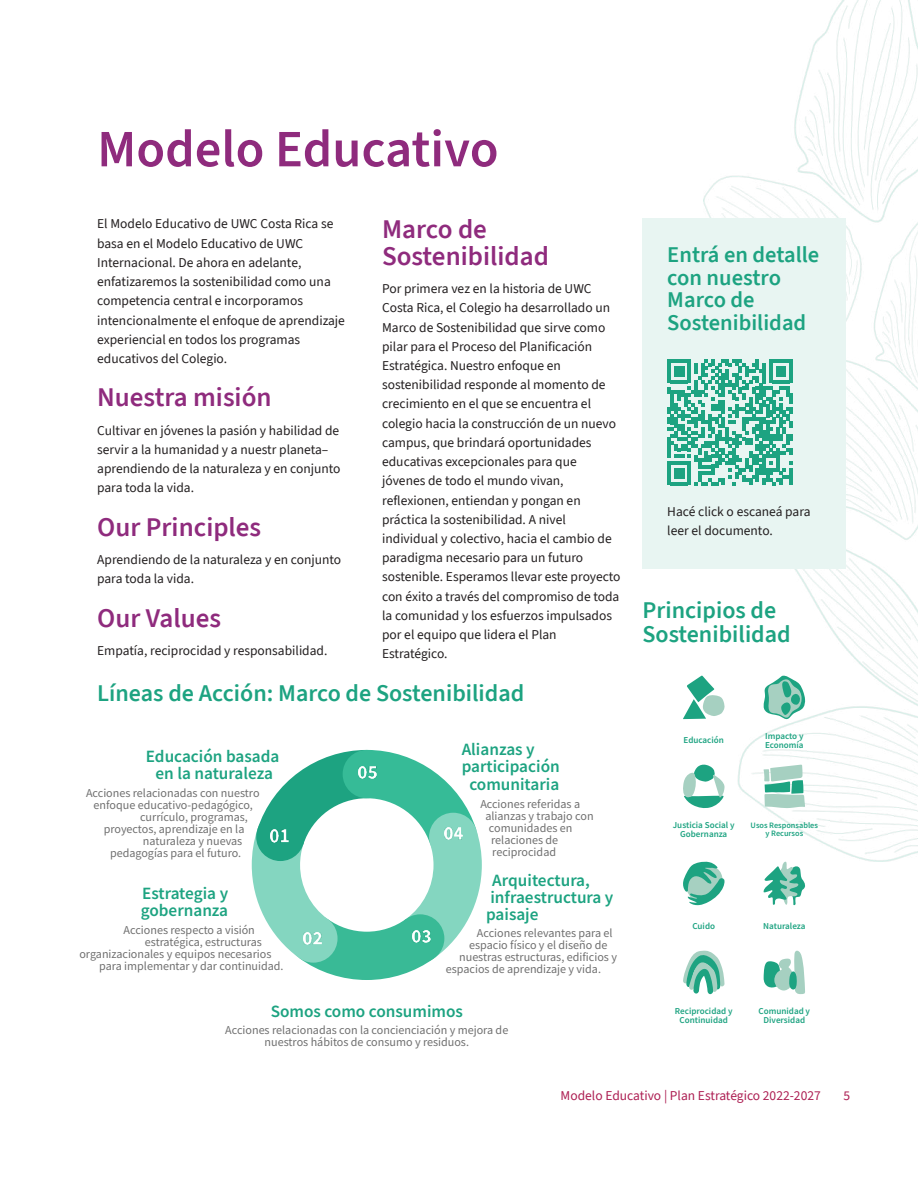
<style>
.page{position:relative;width:918px;height:1188px;background:#fff}
.page>*{position:absolute;margin:0;border:0;box-sizing:border-box;transform-origin:0 0}
.t1{font:600 52.5px "Source Sans 3";color:#8f2b7d}
.t2{font:600 27px/27px "Source Sans 3";color:#8f2b7d}
.t3{font:600 24px/24px "Source Sans 3";color:#1da381}
.t4{font:600 22.5px/22.5px "Source Sans 3";color:#1da381}
.t5{font:600 17.25px/17.2px "Source Sans Pro";color:#1da381}
.t6{font:13.5px/19.2px "Source Sans 3";color:#231f20}
.t7{font:13.5px "Source Sans 3";color:#ad1f53}
.t8{font:12px/12px "Source Sans Pro";color:#707070;text-align:center}
.t9{font:600 9px/9px "Source Sans Pro";color:#1da381;text-align:center}
.t10{font:600 8.25px/8.2px "Source Sans Pro";color:#1da381;text-align:center}
</style>
<div class="page">
<img style="left:703px;top:0;width:215px;height:862px">
<div style="left:643px;top:219px;width:203px;height:350px;background:#e8f5f2"></div>
<svg style="left:667px;top:360px;width:126px;height:125px"></svg>
<hr style="left:790px;top:468px;width:3px;height:17px;background:#1da381">
<svg style="left:252px;top:750px;width:230px;height:230px"></svg>
<div style="left:343px;top:750px;width:48px;height:48px;background:#36bb97;border-radius:50%"></div>
<div style="left:429px;top:813px;width:48px;height:48px;background:#84d6c0;border-radius:50%"></div>
<div style="left:396px;top:914px;width:48px;height:49px;background:#39ba96;border-radius:50%"></div>
<div style="left:289px;top:914px;width:49px;height:49px;background:#84d6c0;border-radius:50%"></div>
<div style="left:256px;top:813px;width:49px;height:48px;background:#1da381;border-radius:50%"></div>
<img style="left:359px;top:766px;width:18px;height:13px">
<img style="left:444px;top:827px;width:18px;height:13px">
<img style="left:413px;top:930px;width:18px;height:12px">
<img style="left:303px;top:933px;width:18px;height:12px">
<img style="left:271px;top:830px;width:18px;height:12px">
<svg style="left:683px;top:861px;width:42px;height:44px"></svg>
<svg style="left:763px;top:862px;width:42px;height:44px"></svg>
<svg style="left:683px;top:951px;width:42px;height:43px"></svg>
<svg style="left:764px;top:950px;width:41px;height:44px"></svg>
<svg style="left:683px;top:764px;width:42px;height:45px"></svg>
<svg style="left:683px;top:676px;width:42px;height:43px"></svg>
<svg style="left:763px;top:674px;width:42px;height:46px"></svg>
<svg style="left:764px;top:765px;width:41px;height:44px;background:#9dd1c1"></svg>
<h1 class="t1" style="left:97px;top:114px;width:403px">Modelo Educativo</h1>
<p class="t6" style="left:97px;top:214px;width:249px">El Modelo Educativo de UWC Costa Rica se basa en el Modelo Educativo de UWC Internacional. De ahora en adelante, enfatizaremos la sostenibilidad como una competencia central e incorporamos intencionalmente el enfoque de aprendizaje experiencial en todos los programas educativos del Colegio.</p>
<h2 class="t2" style="left:97px;top:384px;width:176px">Nuestra misión</h2>
<p class="t6" style="left:97px;top:421px;width:245px">Cultivar en jóvenes la pasión y habilidad de servir a la humanidad y a nuestr planeta– aprendiendo de la naturaleza y en conjunto para toda la vida.</p>
<h2 class="t2" style="left:97px;top:513px;width:166px">Our Principles</h2>
<p class="t6" style="left:97px;top:550px;width:245px">Aprendiendo de la naturaleza y en conjunto para toda la vida.</p>
<h2 class="t2" style="left:97px;top:604px;width:125px">Our Values</h2>
<p class="t6" style="left:97px;top:641px;width:232px">Empatía, reciprocidad y responsabilidad.</p>
<h2 class="t2" style="left:382px;top:215px;width:168px">Marco de<br>Sostenibilidad</h2>
<p class="t6" style="left:382px;top:279px;width:240px">Por primera vez en la historia de UWC Costa Rica, el Colegio ha desarrollado un Marco de Sostenibilidad que sirve como pilar para el Proceso del Planificación Estratégica. Nuestro enfoque en sostenibilidad responde al momento de crecimiento en el que se encuentra el colegio hacia la construcción de un nuevo campus, que brindará oportunidades educativas excepcionales para que jóvenes de todo el mundo vivan, reflexionen, entiendan y pongan en práctica la sostenibilidad. A nivel individual y colectivo, hacia el cambio de paradigma necesario para un futuro sostenible. Esperamos llevar este proyecto con éxito a través del compromiso de toda la comunidad y los esfuerzos impulsados por el equipo que lidera el Plan Estratégico.</p>
<h3 class="t3" style="left:97px;top:680px;width:429px">Líneas de Acción: Marco de Sostenibilidad</h3>
<p class="t5" style="left:146px;top:749px;width:135px;text-align:center">Educación basada en la naturaleza</p>
<p class="t8" style="left:86px;top:788px;width:175px">Acciones relacionadas con nuestro</p>
<p class="t8" style="left:94px;top:800px;width:161px">enfoque educativo-pedagógico,</p>
<p class="t8" style="left:140px;top:812px;width:109px">currículo, programas,</p>
<p class="t8" style="left:104px;top:824px;width:142px">proyectos, aprendizaje en la</p>
<p class="t8" style="left:143px;top:836px;width:101px">naturaleza y nuevas</p>
<p class="t8" style="left:110px;top:848px;width:133px">pedagogías para el futuro.</p>
<p class="t5" style="left:462px;top:742px;width:75px">Alianzas y</p>
<p class="t5" style="left:462px;top:759px;width:100px">participación</p>
<p class="t5" style="left:469px;top:777px;width:91px">comunitaria</p>
<p class="t8" style="left:480px;top:799px;width:101px">Acciones referidas a</p>
<p class="t8" style="left:485px;top:811px;width:110px">alianzas y trabajo con</p>
<p class="t8" style="left:489px;top:823px;width:85px">comunidades en</p>
<p class="t8" style="left:491px;top:835px;width:68px">relaciones de</p>
<p class="t8" style="left:492px;top:847px;width:65px">reciprocidad</p>
<p class="t5" style="left:486px;top:873px;width:129px;text-indent:6px">Arquitectura, infraestructura y paisaje</p>
<p class="t8" style="left:477px;top:928px;width:137px">Acciones relevantes para el</p>
<p class="t8" style="left:469px;top:940px;width:140px">espacio físico y el diseño de</p>
<p class="t8" style="left:459px;top:952px;width:159px">nuestras estructuras, edificios y</p>
<p class="t8" style="left:446px;top:964px;width:157px">espacios de aprendizaje y vida.</p>
<p class="t5" style="left:271px;top:1005px;width:194px">Somos como consumimos</p>
<p class="t8" style="left:225px;top:1025px;width:285px">Acciones relacionadas con la concienciación y mejora de nuestros hábitos de consumo y residuos.</p>
<p class="t5" style="left:141px;top:886px;width:89px">Estrategia y gobernanza</p>
<p class="t8" style="left:124px;top:925px;width:133px">Acciones respecto a visión</p>
<p class="t8" style="left:145px;top:937px;width:119px">estratégica, estructuras</p>
<p class="t8" style="left:79px;top:949px;width:194px">organizacionales y equipos necesarios</p>
<p class="t8" style="left:99px;top:961px;width:186px">para implementar y dar continuidad.</p>
<h3 class="t4" style="left:667px;top:243px;width:153px">Entrá en detalle con nuestro<br>Marco de<br>Sostenibilidad</h3>
<p class="t6" style="left:667px;top:502px;width:145px">Hacé click o escaneá para leer el documento.</p>
<h3 class="t3" style="left:643px;top:598px;width:150px">Principios de<br>Sostenibilidad</h3>
<p class="t9" style="left:684px;top:736px;width:42px">Educación</p>
<p class="t9" style="left:765px;top:732px;width:40px;text-align:left">Impacto y<br>Economía</p>
<p class="t9" style="left:673px;top:821px;width:63px">Justicia Social y<br>Gobernanza</p>
<p class="t10" style="left:751px;top:822px;width:69px">Usos Responsables y Recursos</p>
<p class="t9" style="left:692px;top:922px;width:24px">Cuido</p>
<p class="t9" style="left:763px;top:922px;width:44px">Naturaleza</p>
<p class="t9" style="left:675px;top:1007px;width:59px">Reciprocidad y<br>Continuidad</p>
<p class="t9" style="left:759px;top:1007px;width:53px">Comunidad y<br>Diversidad</p>
<p class="t7" style="left:561px;top:1086px;width:262px">Modelo Educativo | Plan Estratégico 2022-2027</p>
<p class="t7" style="left:844px;top:1086px;width:8px">5</p>
</div>
